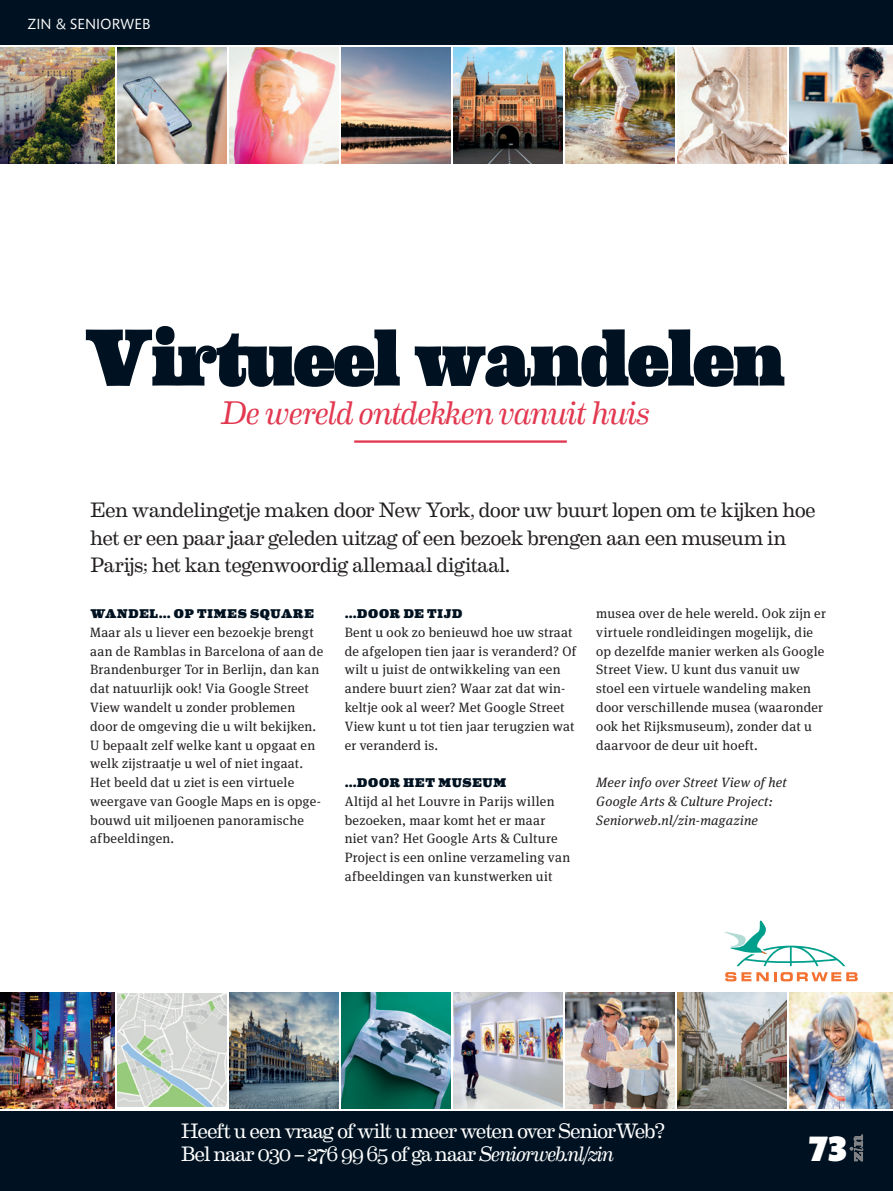
<style>
.page{position:relative;width:893px;height:1191px;background:#fff}
.page>*{position:absolute;margin:0;border:0;box-sizing:border-box;transform-origin:0 0}
.t1{font:900 81px "Eames Century Modern";letter-spacing:-.02em;color:#001221}
.t2{font:900 36px "Mundo Sans Std";color:#fff}
.t3{font:italic 33px "Eames Century Modern";letter-spacing:-.035em;color:#e23850}
.t4{font:21px/27px "Eames Century Modern";letter-spacing:-.04em;color:#231f20}
.t5{font:21px/22.5px "Eames Century Modern";letter-spacing:-.055em;color:#fff}
.t6{font:15px "Mundo Sans Std";letter-spacing:.015em;color:#fff}
.t7{font:13.5px/18.8px "Meta Serif OT";letter-spacing:.02em;color:#231f20}
.t8{font:italic 13.5px/18.8px "Meta Serif OT";letter-spacing:.015em;color:#231f20}
.t9{font:900 12.75px "Eames Century Modern";letter-spacing:.06em;color:#001221}
.s1{font-style:italic}
</style>
<div class="page">
<div style="left:0;top:1111px;width:893px;height:80px;background:#001221"></div>
<div style="left:0;top:0;width:893px;height:45px;background:#001221"></div>
<svg style="left:725px;top:920px;width:120px;height:46px"></svg>
<svg style="left:725px;top:972px;width:133px;height:9px"></svg>
<img style="left:117px;top:48px;width:109px;height:116px">
<img style="left:1px;top:48px;width:113px;height:116px">
<img style="left:453px;top:48px;width:110px;height:116px">
<img style="left:229px;top:48px;width:109px;height:116px">
<img style="left:341px;top:48px;width:109px;height:116px">
<img style="left:678px;top:48px;width:109px;height:116px">
<img style="left:790px;top:48px;width:103px;height:116px">
<img style="left:565px;top:48px;width:110px;height:116px">
<img style="left:117px;top:993px;width:109px;height:113px">
<img style="left:678px;top:992px;width:109px;height:116px">
<img style="left:790px;top:992px;width:103px;height:116px">
<img style="left:0;top:992px;width:114px;height:116px">
<img style="left:566px;top:992px;width:109px;height:116px">
<img style="left:454px;top:992px;width:109px;height:116px">
<img style="left:229px;top:992px;width:109px;height:116px">
<img style="left:341px;top:992px;width:110px;height:116px">
<hr style="left:354px;top:440px;width:213px;height:3px;background:#e23850">
<svg style="left:850px;top:1134px;width:13px;height:27px"></svg>
<p class="t6" style="left:28px;top:16px;width:124px">ZIN &amp; SENIORWEB</p>
<h1 class="t1" style="left:85px;top:295px;width:702px">Virtueel wandelen</h1>
<h3 class="t3" style="left:221px;top:387px;width:430px">De wereld ontdekken vanuit huis</h3>
<h3 class="t4" style="left:90px;top:495px;width:727px">Een wandelingetje maken door New York, door uw buurt lopen om te kijken hoe het er een paar jaar geleden uitzag of een bezoek brengen aan een museum in<br>Parijs; het kan tegenwoordig allemaal digitaal.</h3>
<p class="t9" style="left:90px;top:604px;width:225px">WANDEL... OP TIMES SQUARE</p>
<p class="t7" style="left:90px;top:623px;width:234px">Maar als u liever een bezoekje brengt aan de Ramblas in Barcelona of aan de Brandenburger Tor in Berlijn, dan kan dat natuurlijk ook! Via Google Street View wandelt u zonder problemen door de omgeving die u wilt bekijken.<br>U bepaalt zelf welke kant u opgaat en welk zijstraatje u wel of niet ingaat.<br>Het beeld dat u ziet is een virtuele weergave van Google Maps en is opge&shy;bouwd uit miljoenen panoramische afbeeldingen.</p>
<p class="t9" style="left:345px;top:604px;width:119px">...DOOR DE TIJD</p>
<p class="t7" style="left:345px;top:623px;width:233px">Bent u ook zo benieuwd hoe uw straat de afgelopen tien jaar is veranderd? Of wilt u juist de ontwikkeling van een andere buurt zien? Waar zat dat win&shy;keltje ook al weer? Met Google Street View kunt u tot tien jaar terugzien wat er veranderd is.</p>
<p class="t9" style="left:345px;top:773px;width:163px">...DOOR HET MUSEUM</p>
<p class="t7" style="left:345px;top:792px;width:227px">Altijd al het Louvre in Parijs willen bezoeken, maar komt het er maar niet van? Het Google Arts &amp; Culture Project is een online verzameling van afbeeldingen van kunstwerken uit</p>
<p class="t7" style="left:596px;top:604px;width:231px">musea over de hele wereld. Ook zijn er virtuele rondleidingen mogelijk, die op dezelfde manier werken als Google Street View. U kunt dus vanuit uw stoel een virtuele wandeling maken door verschillende musea (waaronder ook het Rijksmuseum), zonder dat u daarvoor de deur uit hoeft.</p>
<p class="t8" style="left:596px;top:773px;width:192px">Meer info over Street View of het<br>Google Arts &amp; Culture Project:<br>Seniorweb.nl/zin-magazine</p>
<h3 class="t5" style="left:181px;top:1118px;width:485px">Heeft u een vraag of wilt u meer weten over SeniorWeb?<br>Bel naar 030 – 276 99 65 of ga naar <span class="s1">Seniorweb.nl/zin</span></h3>
<h2 class="t2" style="left:808px;top:1129px;width:42px">73</h2>
</div>
